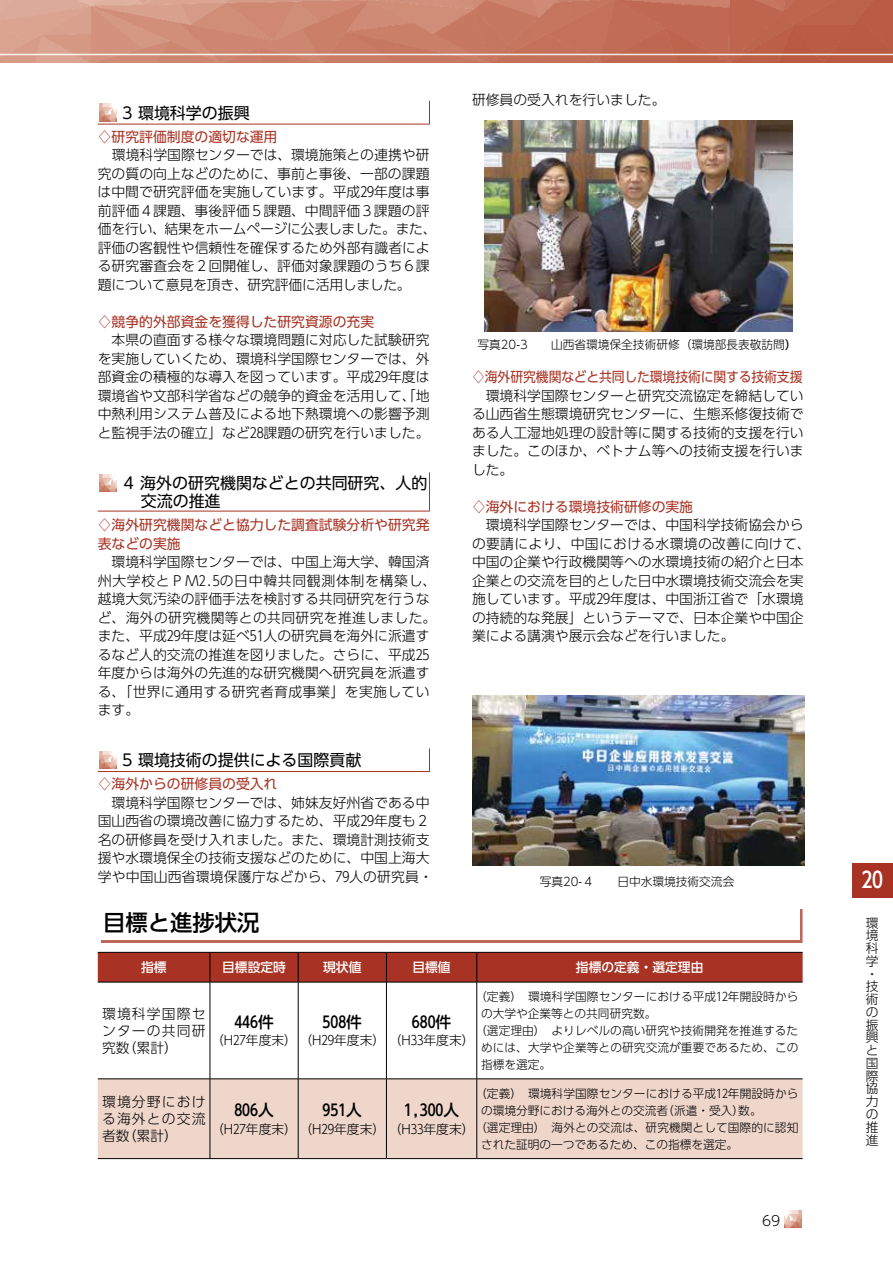
<style>
.page{position:relative;width:893px;height:1263px;background:#fff}
.page>*{position:absolute;margin:0;border:0;box-sizing:border-box;transform-origin:0 0}
.t1{font:500 22.35px "UD Shin Go Pr 6 N";color:#000}
.t2{font:500 21.75px "UD Shin Go Pr 6 N";color:#fff}
.t3{font:15.9px/18px "UD Shin Go Pr 6 N";color:#000}
.t4{font:500 15.75px "UD Shin Go Pr 6 N";color:#000}
.t5{font:300 13.8px/18.5px "UD Shin Go Pr 6 N";color:#000;text-align:justify}
.t6{font:13.8px/18.5px "UD Shin Go Pr 6 N";color:#a83324}
.t7{font:13.8px "UD Shin Go Pr 6 N";color:#a83324;scale:.93 1}
.t8{font:300 12.75px/12.8px "UD Shin Go Pr 6 N";color:#000}
.t9{font:500 12.75px "UD Shin Go Pr 6 N";color:#fff}
.t10{font:300 11.7px "UD Shin Go Pr 6 N";letter-spacing:.005em;color:#000}
.s1{font-weight:500}
</style>
<div class="page">
<img style="left:784px;top:1211px;width:17px;height:17px">
<img style="left:0;top:0;width:893px;height:63px">
<div style="left:852px;top:863px;width:41px;height:34px;background:#a83324"></div>
<svg style="left:429px;top:101px;width:1px;height:23px"></svg>
<hr style="left:98px;top:124px;width:332px;height:1px;background:#a83324">
<img style="left:100px;top:104px;width:17px;height:17px">
<hr style="left:429px;top:472px;width:1px;height:39px;background:#a83324">
<hr style="left:98px;top:511px;width:332px;height:1px;background:#a83324">
<img style="left:100px;top:474px;width:17px;height:17px">
<svg style="left:429px;top:748px;width:1px;height:23px"></svg>
<hr style="left:98px;top:771px;width:332px;height:1px;background:#a83324">
<img style="left:100px;top:751px;width:17px;height:17px">
<div style="left:101px;top:909px;width:701px;height:34px;background:#bd665a"></div>
<div style="left:98px;top:906px;width:701px;height:34px;background:#fff"></div>
<div style="left:98px;top:953px;width:705px;height:29px;background:#a83324"></div>
<svg style="left:209px;top:983px;width:269px;height:95px"></svg>
<div style="left:98px;top:1079px;width:705px;height:79px;background:#efd6cb"></div>
<hr style="left:98px;top:952px;width:112px;height:1px;background:#000">
<hr style="left:210px;top:952px;width:88px;height:1px;background:#000">
<hr style="left:210px;top:952px;width:1px;height:30px;background:#000">
<hr style="left:298px;top:952px;width:88px;height:1px;background:#000">
<hr style="left:298px;top:952px;width:1px;height:30px;background:#000">
<hr style="left:386px;top:952px;width:91px;height:1px;background:#000">
<hr style="left:386px;top:952px;width:1px;height:30px;background:#000">
<hr style="left:477px;top:952px;width:326px;height:1px;background:#000">
<hr style="left:476px;top:952px;width:1px;height:30px;background:#000">
<hr style="left:98px;top:982px;width:112px;height:1px;background:#000">
<hr style="left:210px;top:982px;width:88px;height:1px;background:#000">
<hr style="left:210px;top:982px;width:1px;height:97px;background:#000">
<hr style="left:298px;top:982px;width:88px;height:1px;background:#000">
<hr style="left:298px;top:982px;width:1px;height:97px;background:#000">
<hr style="left:386px;top:982px;width:91px;height:1px;background:#000">
<hr style="left:386px;top:982px;width:1px;height:97px;background:#000">
<hr style="left:477px;top:982px;width:326px;height:1px;background:#000">
<hr style="left:476px;top:982px;width:1px;height:97px;background:#000">
<hr style="left:98px;top:1078px;width:112px;height:1px;background:#000">
<hr style="left:210px;top:1078px;width:88px;height:1px;background:#000">
<hr style="left:210px;top:1079px;width:1px;height:79px;background:#000">
<hr style="left:298px;top:1078px;width:88px;height:1px;background:#000">
<hr style="left:298px;top:1079px;width:1px;height:79px;background:#000">
<hr style="left:386px;top:1078px;width:91px;height:1px;background:#000">
<hr style="left:386px;top:1079px;width:1px;height:79px;background:#000">
<hr style="left:477px;top:1078px;width:326px;height:1px;background:#000">
<hr style="left:476px;top:1079px;width:1px;height:79px;background:#000">
<hr style="left:98px;top:1158px;width:112px;height:1px;background:#000">
<hr style="left:210px;top:1158px;width:88px;height:1px;background:#000">
<hr style="left:298px;top:1158px;width:88px;height:1px;background:#000">
<hr style="left:386px;top:1158px;width:91px;height:1px;background:#000">
<hr style="left:477px;top:1158px;width:326px;height:1px;background:#000">
<img style="left:484px;top:121px;width:308px;height:210px">
<img style="left:472px;top:696px;width:333px;height:169px">
<p class="t5" style="left:472px;top:90px;width:195px">研修員の受入れを行いました。</p>
<p class="t3" style="left:122px;top:103px;width:129px">3 環境科学の振興</p>
<p class="t6" style="left:98px;top:127px;width:181px">♢研究評価制度の適切な運用</p>
<p class="t5" style="left:98px;top:145px;width:341px;text-align:left">　環境科学国際センターでは、環境施策との連携や研究の質の向上などのために、事前と事後、一部の課題は中間で研究評価を実施しています。平成29年度は事前評価４課題、事後評価５課題、中間評価３課題の評価を行い、結果をホームページに公表しました。また、評価の客観性や信頼性を確保するため外部有識者による研究審査会を２回開催し、評価対象課題のうち６課題について意見を頂き、研究評価に活用しました。</p>
<p class="t6" style="left:98px;top:312px;width:278px">♢競争的外部資金を獲得した研究資源の充実</p>
<p class="t5" style="left:98px;top:330px;width:333px">　本県の直面する様々な環境問題に対応した試験研究を実施していくため、環境科学国際センターでは、外部資金の積極的な導入を図っています。平成29年度は環境省や文部科学省などの競争的資金を活用して、「地中熱利用システム普及による地下熱環境への影響予測と監視手法の確立」など28課題の研究を行いました。</p>
<p class="t3" style="left:141px;top:474px;width:288px;text-indent:-17px">4 海外の研究機関などとの共同研究、人的交流の推進</p>
<p class="t6" style="left:98px;top:515px;width:333px">♢海外研究機関などと協力した調査試験分析や研究発表などの実施</p>
<p class="t5" style="left:98px;top:552px;width:340px;text-align:left">　環境科学国際センターでは、中国上海大学、韓国済州大学校とＰＭ2.5の日中韓共同観測体制を構築し、越境大気汚染の評価手法を検討する共同研究を行うなど、海外の研究機関等との共同研究を推進しました。また、平成29年度は延べ51人の研究員を海外に派遣するなど人的交流の推進を図りました。さらに、平成25年度からは海外の先進的な研究機関へ研究員を派遣する、「世界に通用する研究者育成事業」を実施しています。</p>
<p class="t3" style="left:122px;top:750px;width:241px">5 環境技術の提供による国際貢献</p>
<p class="t6" style="left:98px;top:774px;width:181px">♢海外からの研修員の受入れ</p>
<p class="t5" style="left:98px;top:793px;width:337px;text-align:left">　環境科学国際センターでは、姉妹友好州省である中国山西省の環境改善に協力するため、平成29年度も２名の研修員を受け入れました。また、環境計測技術支援や水環境保全の技術支援などのために、中国上海大学や中国山西省環境保護庁などから、79人の研究員・</p>
<h1 class="t1" style="left:103px;top:904px;width:158px">目標と進捗状況</h1>
<p class="t9" style="left:141px;top:957px;width:27px">指標</p>
<p class="t9" style="left:222px;top:957px;width:65px">目標設定時</p>
<p class="t9" style="left:323px;top:957px;width:40px">現状値</p>
<p class="t9" style="left:412px;top:957px;width:40px">目標値</p>
<p class="t9" style="left:576px;top:957px;width:129px">指標の定義・選定理由</p>
<p class="t5" style="left:102px;top:1004px;width:105px;line-height:17px">環境科学国際センターの共同研究数（累計）</p>
<p class="t4" style="left:234px;top:1009px;width:41px">446件</p>
<p class="t10" style="left:477px;top:336px;width:321px">写真20-3　　山西省環境保全技術研修（環境部長表敬訪問<span class="s1">）</span></p>
<p class="t7" style="left:472px;top:366px;width:357px">♢海外研究機関などと共同した環境技術に関する技術支援</p>
<p class="t5" style="left:472px;top:386px;width:333px">　環境科学国際センターと研究交流協定を締結している山西省生態環境研究センターに、生態系修復技術である人工湿地処理の設計等に関する技術的支援を行いました。このほか、ベトナム等への技術支援を行いました。</p>
<p class="t6" style="left:472px;top:497px;width:223px">♢海外における環境技術研修の実施</p>
<p class="t5" style="left:472px;top:515px;width:340px;text-align:left">　環境科学国際センターでは、中国科学技術協会からの要請により、中国における水環境の改善に向けて、中国の企業や行政機関等への水環境技術の紹介と日本企業との交流を目的とした日中水環境技術交流会を実施しています。平成29年度は、中国浙江省で「水環境の持続的な発展」というテーマで、日本企業や中国企業による講演や展示会などを行いました。</p>
<p class="t10" style="left:540px;top:872px;width:196px">写真20-４　　日中水環境技術交流会</p>
<p class="t10" style="left:475px;top:987px;width:325px">（定義）　環境科学国際センターにおける平成12年開設時から</p>
<p class="t10" style="left:481px;top:1004px;width:177px">の大学や企業等との共同研究数。</p>
<p class="t10" style="left:475px;top:1021px;width:325px">（選定理由）　よりレベルの高い研究や技術開発を推進するた</p>
<p class="t10" style="left:481px;top:1038px;width:319px">めには、大学や企業等との研究交流が重要であるため、この</p>
<p class="t10" style="left:481px;top:1055px;width:72px">指標を選定。</p>
<p class="t4" style="left:323px;top:1009px;width:41px">508件</p>
<p class="t4" style="left:412px;top:1009px;width:41px">680件</p>
<p class="t8" style="left:211px;top:1034px;width:265px">（H27年度末）（H29年度末）（H33年度末）</p>
<p class="t5" style="left:102px;top:1093px;width:105px;line-height:17px">環境分野における海外との交流者数（累計）</p>
<p class="t4" style="left:234px;top:1097px;width:41px">806人</p>
<p class="t4" style="left:323px;top:1097px;width:41px">951人</p>
<p class="t4" style="left:404px;top:1097px;width:57px">1,300人</p>
<p class="t8" style="left:211px;top:1122px;width:265px">（H27年度末）（H29年度末）（H33年度末）</p>
<p class="t10" style="left:475px;top:1084px;width:325px">（定義）　環境科学国際センターにおける平成12年開設時から</p>
<p class="t10" style="left:481px;top:1101px;width:282px">の環境分野における海外との交流者（派遣・受入）数。</p>
<p class="t10" style="left:475px;top:1118px;width:325px">（選定理由）　海外との交流は、研究機関として国際的に認知</p>
<p class="t10" style="left:481px;top:1135px;width:259px">された証明の一つであるため、この指標を選定。</p>
<p class="t5" style="left:762px;top:1211px;width:20px">69</p>
<h2 class="t2" style="left:861px;top:862px;width:23px">20</h2>
<p class="t8" style="left:866px;top:916px;width:14px">環境科学・技術の振興と国際協力の推進</p>
</div>
